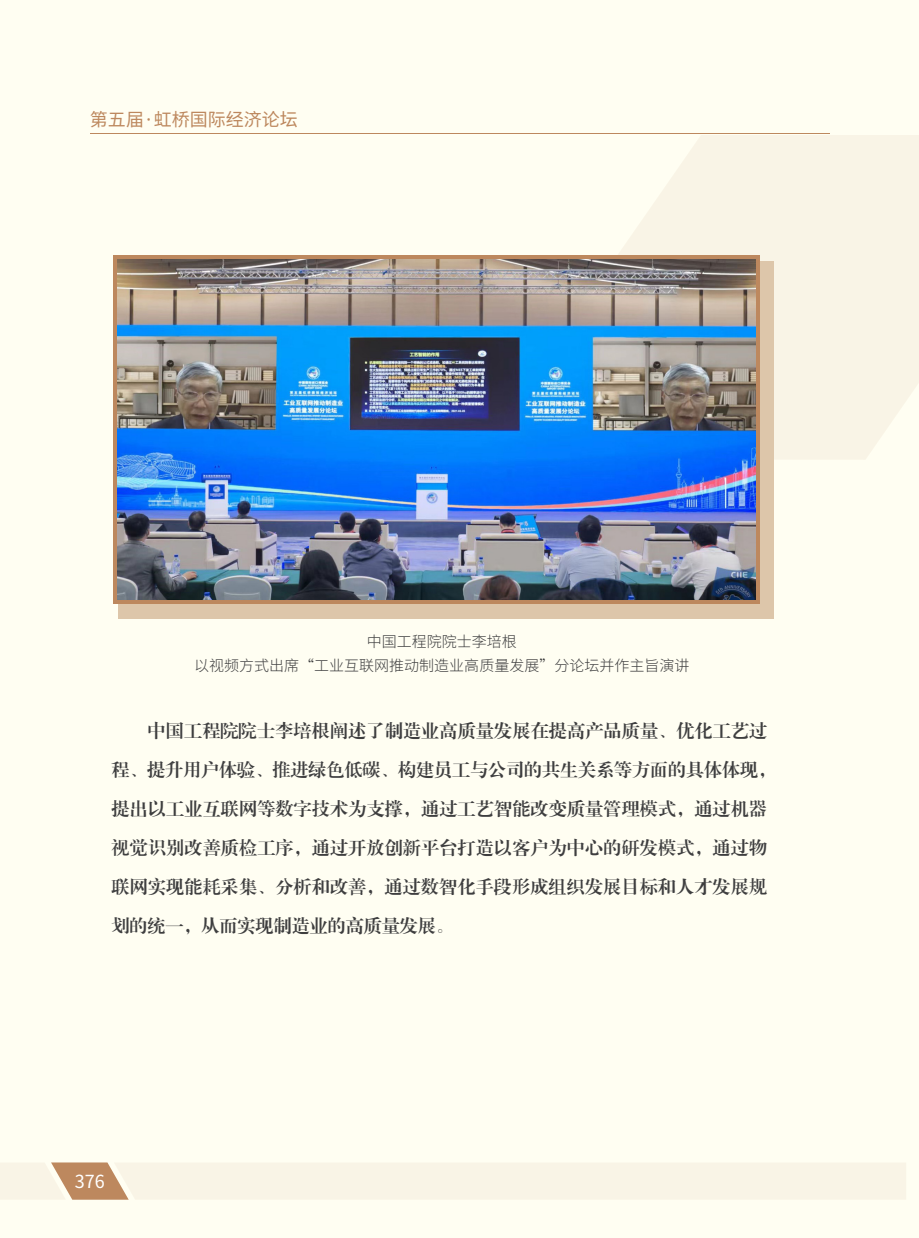
<style>
.page{position:relative;width:919px;height:1238px;background:#fff}
.page>*{position:absolute;margin:0;border:0;box-sizing:border-box;transform-origin:0 0}
.t1{font:18px/39px "FZXBSK GBK1 0";letter-spacing:.01em;color:#3e3e3f}
.t2{font:18px "Source Han Sans CN";color:#bd885e}
.t3{font:18px "Source Han Sans CN";color:#fff}
.t4{font:300 15px "Source Han Sans CN";color:#3e3e3f}
</style>
<div class="page">
<div style="left:0;top:0;width:918px;height:1237px;background:#fffef2"></div>
<svg style="left:618px;top:135px;width:300px;height:325px;fill:#f9f4e6"></svg>
<hr style="left:90px;top:133px;width:738px;height:1px;background:#bd885e">
<svg style="left:0;top:1162px;width:906px;height:37px"></svg>
<div style="left:118px;top:261px;width:655px;height:358px;background:#ddc6aa"></div>
<div style="left:113px;top:255px;width:646px;height:349px;background:#bd885e"></div>
<img style="left:117px;top:259px;width:638px;height:341px">
<p class="t2" style="left:90px;top:110px;width:209px">第五届·虹桥国际经济论坛</p>
<p class="t4" style="left:367px;top:633px;width:152px">中国工程院院士李培根</p>
<p class="t4" style="left:194px;top:657px;width:497px">以视频方式出席“工业互联网推动制造业高质量发展”分论坛并作主旨演讲</p>
<p class="t1" style="left:111px;top:711px;width:666px;text-indent:36px">中国工程院院士李培根阐述了制造业高质量发展在提高产品质量、优化工艺过程、提升用户体验、推进绿色低碳、构建员工与公司的共生关系等方面的具体体现，提出以工业互联网等数字技术为支撑，通过工艺智能改变质量管理模式，通过机器视觉识别改善质检工序，通过开放创新平台打造以客户为中心的研发模式，通过物联网实现能耗采集、分析和改善，通过数智化手段形成组织发展目标和人才发展规划的统一，从而实现制造业的高质量发展。</p>
<p class="t3" style="left:75px;top:1171px;width:31px">376</p>
</div>
